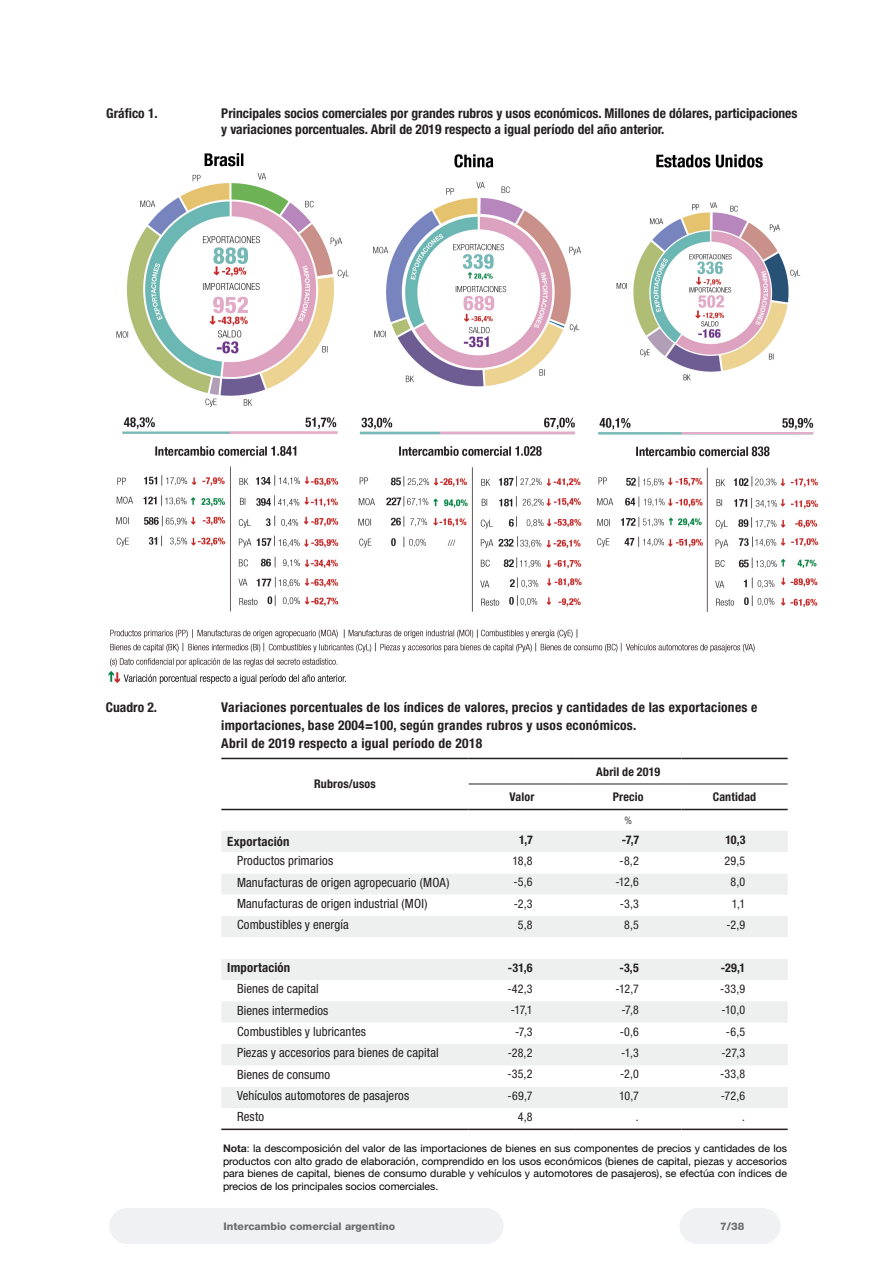
<style>
.page{position:relative;width:893px;height:1263px;background:#fff}
.page>*{position:absolute;margin:0;border:0;box-sizing:border-box;transform-origin:0 0}
.t1{font:700 condensed 13.5px/16.2px "Helvetica Neue LT Std";color:#231f20}
.t2{font:700 condensed 13.5px/18px "Helvetica Neue LT Std";letter-spacing:.02em;color:#231f20}
.Columna_1_-_Cua2{font:condensed 12.75px "Helvetica Neue LT Std";letter-spacing:.01em;color:#231f20}
.Columna_1_-_Cua2-2{font:700 condensed 12.75px "Helvetica Neue LT Std";letter-spacing:.01em;color:#231f20}
.Datos_Cuadro{font:condensed 12px "Helvetica Neue LT Std";letter-spacing:.015em;color:#231f20}
.Cabezales{font:700 condensed 12px "Helvetica Neue LT Std";letter-spacing:.015em;color:#231f20}
.Datos_Cuadro-2{font:700 condensed 12px "Helvetica Neue LT Std";color:#231f20}
.t3{font:10.5px/12.6px "Helvetica Neue LT Std";color:#000;text-align:justify}
.t4{font:800 10.5px "Helvetica Neue LT Std";color:#6c6d70}
.t5{font:300 condensed 10.5px "Helvetica Neue LT Std";color:#231f20}
.s1{font-weight:700;color:#231f20}
.s2{color:#231f20}
</style>
<div class="page">
<div style="left:680px;top:1208px;width:35px;height:36px;background:#f0f1f2;border-radius:50%"></div>
<div style="left:109px;top:1208px;width:36px;height:36px;background:#f0f1f2;border-radius:50%"></div>
<div style="left:745px;top:1208px;width:36px;height:36px;background:#f0f1f2;border-radius:50%"></div>
<div style="left:468px;top:1208px;width:35px;height:36px;background:#f0f1f2;border-radius:50%"></div>
<div style="left:699px;top:1208px;width:66px;height:36px;background:#f0f1f2"></div>
<div style="left:130px;top:1208px;width:359px;height:36px;background:#f0f1f2"></div>
<svg style="left:221px;top:759px;width:567px;height:52px"></svg>
<div style="left:221px;top:831px;width:567px;height:277px;background:#eef0ef"></div>
<svg style="left:221px;top:852px;width:567px;height:235px"></svg>
<div style="left:221px;top:1044px;width:567px;height:21px;background:#eef0ef"></div>
<hr style="left:231px;top:758px;width:238px;height:1px;background:#231f20">
<hr style="left:469px;top:758px;width:106px;height:1px;background:#231f20">
<hr style="left:575px;top:758px;width:106px;height:1px;background:#231f20">
<hr style="left:681px;top:758px;width:107px;height:1px;background:#231f20">
<hr style="left:469px;top:809px;width:106px;height:1px;background:#231f20">
<hr style="left:575px;top:809px;width:106px;height:1px;background:#231f20">
<hr style="left:681px;top:809px;width:107px;height:1px;background:#231f20">
<hr style="left:469px;top:784px;width:106px;height:1px;background:#231f20">
<hr style="left:575px;top:784px;width:106px;height:1px;background:#231f20">
<hr style="left:681px;top:784px;width:107px;height:1px;background:#231f20">
<hr style="left:231px;top:809px;width:238px;height:1px;background:#231f20">
<svg style="left:221px;top:1128px;width:10px;height:2px"></svg>
<hr style="left:231px;top:1128px;width:238px;height:2px;background:#231f20">
<hr style="left:469px;top:1128px;width:106px;height:2px;background:#231f20">
<hr style="left:575px;top:1128px;width:106px;height:2px;background:#231f20">
<hr style="left:681px;top:1128px;width:107px;height:2px;background:#231f20">
<img style="left:108px;top:153px;width:711px;height:530px">
<p class="t1" style="left:106px;top:105px;width:53px">Gráfico 1.</p>
<p class="t1" style="left:221px;top:105px;width:578px">Principales socios comerciales por grandes rubros y usos económicos. Millones de dólares, participaciones y variaciones porcentuales. Abril de 2019 respecto a igual período del año anterior.</p>
<p class="t1" style="left:106px;top:699px;width:53px">Cuadro 2.</p>
<p class="t2" style="left:221px;top:698px;width:538px">Variaciones porcentuales de los índices de valores, precios y cantidades de las exportaciones e importaciones, base 2004=100, según grandes rubros y usos económicos.</p>
<p class="t2" style="left:221px;top:734px;width:263px">Abril de 2019 respecto a igual período de 2018</p>
<p class="Cabezales" style="left:314px;top:777px;width:63px">Rubros/usos</p>
<p class="Cabezales" style="left:596px;top:764px;width:65px">Abril de 2019</p>
<p class="Cabezales" style="left:509px;top:789px;width:26px">Valor</p>
<p class="Cabezales" style="left:613px;top:789px;width:32px">Precio</p>
<p class="Cabezales" style="left:713px;top:789px;width:45px">Cantidad</p>
<p class="t5" style="left:624px;top:814px;width:9px">%</p>
<p class="Columna_1_-_Cua2-2" style="left:227px;top:834px;width:64px">Exportación</p>
<p class="Datos_Cuadro-2" style="left:519px;top:832px;width:15px">1,7</p>
<p class="Datos_Cuadro-2" style="left:622px;top:832px;width:19px">-7,7</p>
<p class="Datos_Cuadro-2" style="left:725px;top:832px;width:22px">10,3</p>
<p class="Columna_1_-_Cua2" style="left:237px;top:853px;width:98px">Productos primarios</p>
<p class="Datos_Cuadro" style="left:512px;top:854px;width:22px">18,8</p>
<p class="Datos_Cuadro" style="left:620px;top:854px;width:21px">-8,2</p>
<p class="Datos_Cuadro" style="left:724px;top:854px;width:22px">29,5</p>
<p class="Columna_1_-_Cua2" style="left:237px;top:875px;width:214px">Manufacturas de origen agropecuario (MOA)</p>
<p class="Datos_Cuadro" style="left:513px;top:875px;width:21px">-5,6</p>
<p class="Datos_Cuadro" style="left:615px;top:875px;width:25px">-12,6</p>
<p class="Datos_Cuadro" style="left:730px;top:875px;width:16px">8,0</p>
<p class="Columna_1_-_Cua2" style="left:237px;top:896px;width:192px">Manufacturas de origen industrial (MOI)</p>
<p class="Datos_Cuadro" style="left:514px;top:896px;width:20px">-2,3</p>
<p class="Datos_Cuadro" style="left:620px;top:896px;width:20px">-3,3</p>
<p class="Datos_Cuadro" style="left:732px;top:896px;width:15px">1,1</p>
<p class="Columna_1_-_Cua2" style="left:237px;top:917px;width:113px">Combustibles y energía</p>
<p class="Datos_Cuadro" style="left:518px;top:918px;width:16px">5,8</p>
<p class="Datos_Cuadro" style="left:624px;top:918px;width:16px">8,5</p>
<p class="Datos_Cuadro" style="left:726px;top:918px;width:20px">-2,9</p>
<p class="Columna_1_-_Cua2-2" style="left:227px;top:960px;width:64px">Importación</p>
<p class="Datos_Cuadro-2" style="left:508px;top:960px;width:26px">-31,6</p>
<p class="Datos_Cuadro-2" style="left:619px;top:960px;width:21px">-3,5</p>
<p class="Datos_Cuadro-2" style="left:721px;top:960px;width:26px">-29,1</p>
<p class="Columna_1_-_Cua2" style="left:237px;top:981px;width:83px">Bienes de capital</p>
<p class="Datos_Cuadro" style="left:507px;top:982px;width:27px">-42,3</p>
<p class="Datos_Cuadro" style="left:616px;top:982px;width:25px">-12,7</p>
<p class="Datos_Cuadro" style="left:720px;top:982px;width:26px">-33,9</p>
<p class="Columna_1_-_Cua2" style="left:237px;top:1003px;width:93px">Bienes intermedios</p>
<p class="Datos_Cuadro" style="left:511px;top:1003px;width:23px">-17,1</p>
<p class="Datos_Cuadro" style="left:621px;top:1003px;width:19px">-7,8</p>
<p class="Datos_Cuadro" style="left:722px;top:1003px;width:25px">-10,0</p>
<p class="Columna_1_-_Cua2" style="left:237px;top:1024px;width:131px">Combustibles y lubricantes</p>
<p class="Datos_Cuadro" style="left:515px;top:1024px;width:19px">-7,3</p>
<p class="Datos_Cuadro" style="left:620px;top:1024px;width:21px">-0,6</p>
<p class="Datos_Cuadro" style="left:726px;top:1024px;width:21px">-6,5</p>
<p class="Columna_1_-_Cua2" style="left:237px;top:1045px;width:203px">Piezas y accesorios para bienes de capital</p>
<p class="Datos_Cuadro" style="left:508px;top:1046px;width:26px">-28,2</p>
<p class="Datos_Cuadro" style="left:621px;top:1046px;width:19px">-1,3</p>
<p class="Datos_Cuadro" style="left:721px;top:1046px;width:25px">-27,3</p>
<p class="Columna_1_-_Cua2" style="left:237px;top:1067px;width:95px">Bienes de consumo</p>
<p class="Datos_Cuadro" style="left:507px;top:1067px;width:27px">-35,2</p>
<p class="Datos_Cuadro" style="left:620px;top:1067px;width:20px">-2,0</p>
<p class="Datos_Cuadro" style="left:720px;top:1067px;width:27px">-33,8</p>
<p class="Columna_1_-_Cua2" style="left:237px;top:1088px;width:174px">Vehículos automotores de pasajeros</p>
<p class="Datos_Cuadro" style="left:508px;top:1088px;width:26px">-69,7</p>
<p class="Datos_Cuadro" style="left:619px;top:1088px;width:21px">10,7</p>
<p class="Datos_Cuadro" style="left:721px;top:1088px;width:26px">-72,6</p>
<p class="Columna_1_-_Cua2" style="left:237px;top:1109px;width:29px">Resto</p>
<p class="Datos_Cuadro" style="left:518px;top:1110px;width:16px">4,8</p>
<p class="Datos_Cuadro" style="left:636px;top:1110px;width:4px">.</p>
<p class="Datos_Cuadro" style="left:742px;top:1110px;width:4px">.</p>
<p class="t3" style="left:223px;top:1142px;width:565px"><span class="s1">Nota</span><span class="s2">:</span> la descomposición del valor de las importaciones de bienes en sus componentes de precios y cantidades de los productos con alto grado de elaboración, comprendido en los usos económicos (bienes de capital, piezas y accesorios para bienes de capital, bienes de consumo durable y vehículos y automotores de pasajeros), se efectúa con índices de precios de los principales socios comerciales.</p>
<p class="t4" style="left:224px;top:1220px;width:173px">Intercambio comercial argentino</p>
<p class="t4" style="left:720px;top:1220px;width:26px">7/38</p>
</div>
